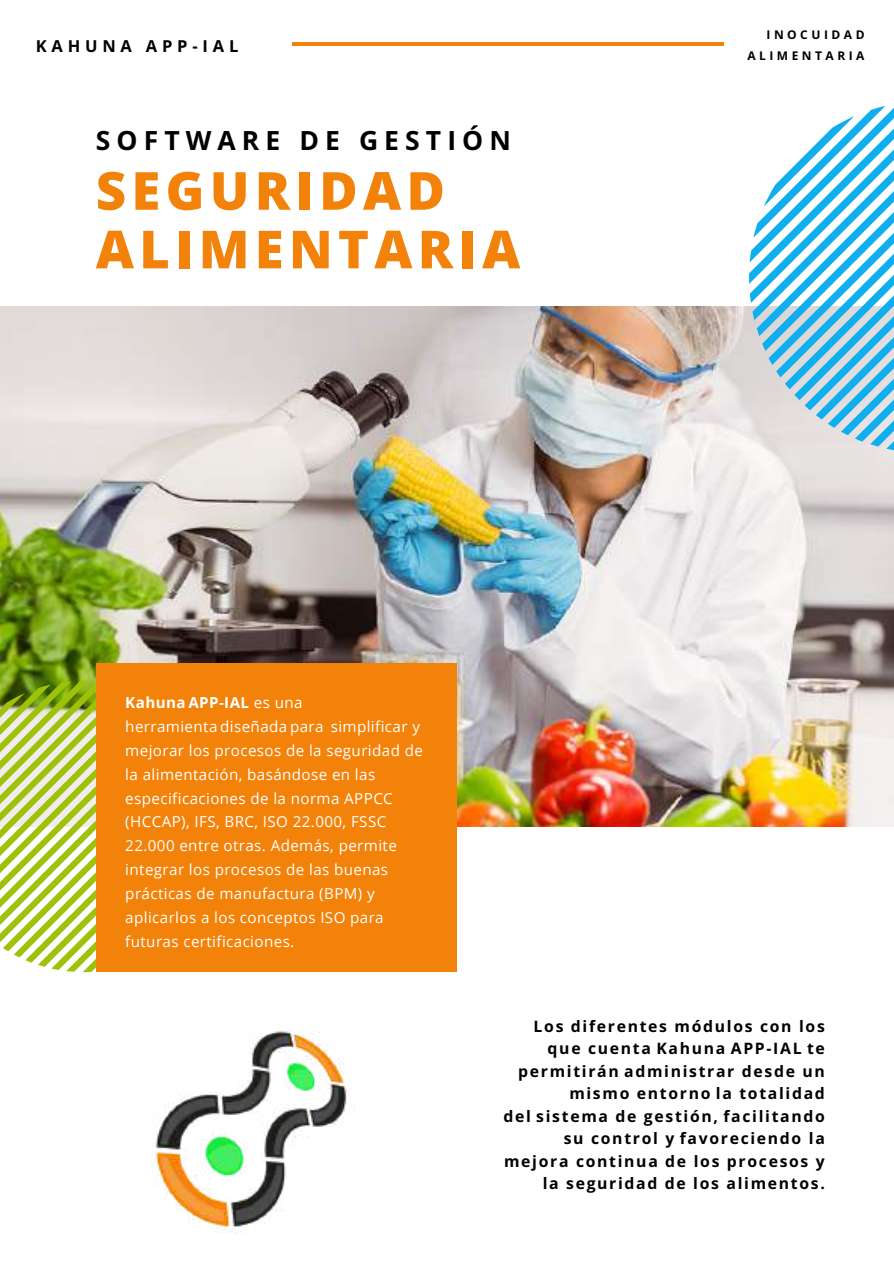
<style>
.page{position:relative;width:894px;height:1264px;background:#fff}
.page>*{position:absolute;margin:0;border:0;box-sizing:border-box;transform-origin:0 0}
.t1{font:800 52.5px/58.5px "Open Sans Hebrew";letter-spacing:.1em;color:#f28209}
.t2{font:700 26.55px "Open Sans Hebrew";letter-spacing:.23em;color:#000}
.t3{font:700 16.5px "Open Sans Hebrew";letter-spacing:.29em;color:#000}
.t4{font:700 15.75px/22.5px "Open Sans Hebrew";letter-spacing:.105em;color:#000;text-align:right}
.t5{font:15.15px/24px "Open Sans";letter-spacing:.025em;color:#fff}
.t6{font:700 12px/21px "Open Sans Hebrew";letter-spacing:.29em;color:#000;text-align:right}
.s1{font-weight:700}
</style>
<div class="page">
<img style="left:0;top:307px;width:893px;height:519px">
<svg style="left:0;top:681px;width:229px;height:291px"></svg>
<svg style="left:748px;top:106px;width:145px;height:347px"></svg>
<div style="left:96px;top:663px;width:360px;height:308px;background:#f28209"></div>
<hr style="left:292px;top:42px;width:431px;height:3px;background:#f28209">
<img style="left:155px;top:1031px;width:192px;height:203px">
<p class="t3" style="left:36px;top:34px;width:204px">KAHUNA APP-IAL</p>
<p class="t6" style="left:747px;top:24px;width:119px">INOCUIDAD<br>ALIMENTARIA</p>
<h2 class="t2" style="left:96px;top:121px;width:416px">SOFTWARE DE GESTIÓN</h2>
<h1 class="t1" style="left:96px;top:160px;width:426px">SEGURIDAD<br>ALIMENTARIA</h1>
<p class="t5" style="left:125px;top:689px;width:299px"><span class="s1">Kahuna APP-IAL</span> es una<br>herramienta diseñada para simplificar y mejorar los procesos de la seguridad de la alimentación, basándose en las especificaciones de la norma APPCC (HCCAP), IFS, BRC, ISO 22.000, FSSC 22.000 entre otras. Además, permite integrar los procesos de las buenas prácticas de manufactura (BPM) y aplicarlos a los conceptos ISO para futuras certificaciones.</p>
<p class="t4" style="left:503px;top:1014px;width:323px">Los diferentes módulos con los que cuenta Kahuna APP-IAL te permitirán administrar desde un mismo entorno la totalidad<br>del sistema de gestión, facilitando su control y favoreciendo la mejora continua de los procesos y la seguridad de los alimentos.</p>
</div>
